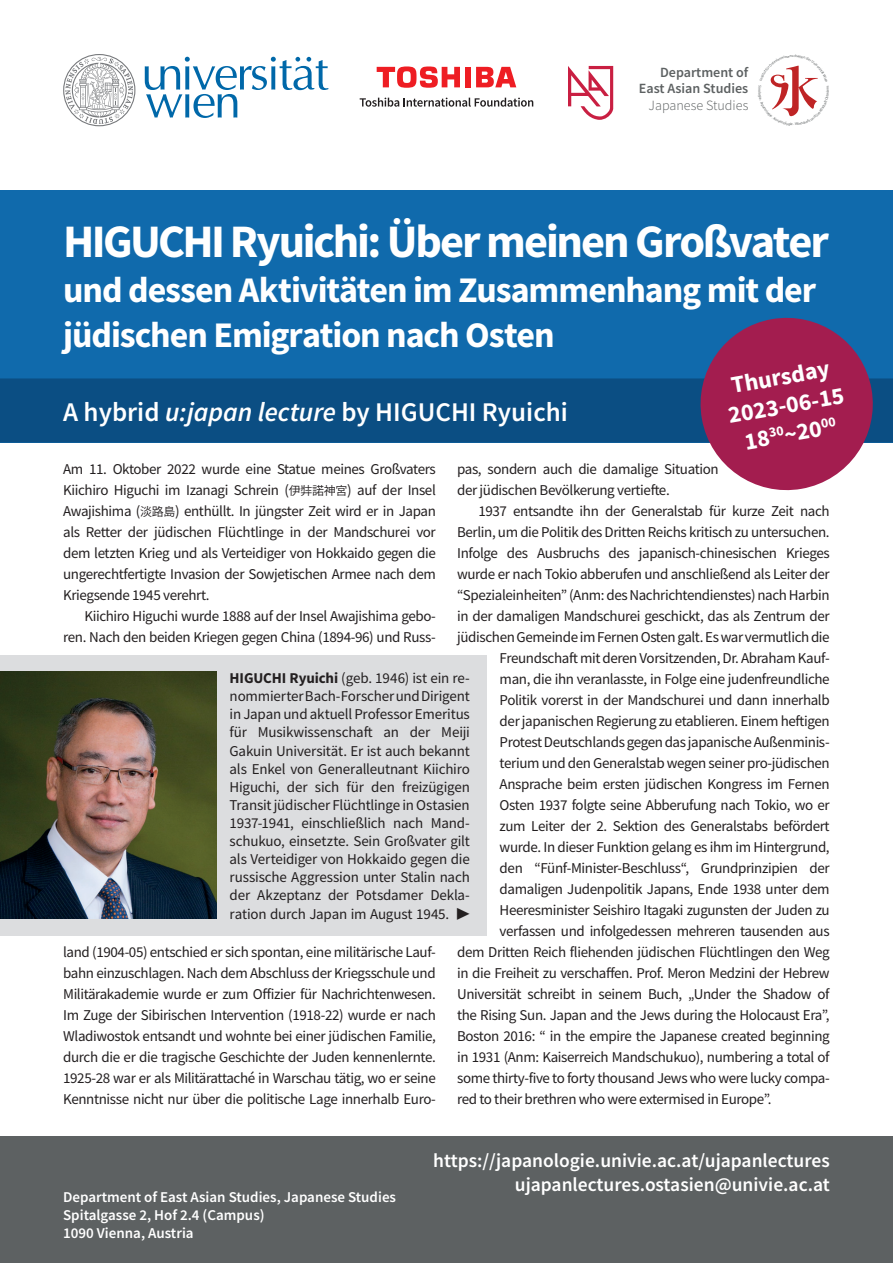
<style>
.page{position:relative;width:893px;height:1263px;background:#fff}
.page>*{position:absolute;margin:0;border:0;box-sizing:border-box;transform-origin:0 0}
.t1{font:700 46.5px "Source Sans Pro";letter-spacing:-.05em;color:#fff}
.t2{font:700 36px/45px "Source Sans Pro";letter-spacing:-.03em;color:#fff}
.t3{font:600 27px "Source Sans Pro";color:#fff}
.t4{font:700 24px/28.8px "Source Sans Pro";color:#fff;text-align:center}
.t5{font:600 19.5px/23.4px "Source Sans Pro";color:#fff;text-align:right}
.t6{font:15px/21px "Source Sans Pro";letter-spacing:-.025em;color:#231f20;text-align:justify}
.t7{font:600 15px/18px "Source Sans Pro";color:#fff}
.t8{font:600 14.1px "Source Sans Pro";color:#5d6162}
.t9{font:300 14.1px "Source Sans Pro";color:#5d6162}
.s1{font-style:italic}
.s2{font-family:"Noto Sans CJ Kjp";font-weight:600;font-size:12px}
.s3{font-weight:700}
</style>
<div class="page">
<div style="left:0;top:190px;width:893px;height:252px;background:#106aac"></div>
<div style="left:0;top:1137px;width:893px;height:126px;background:#5d6162"></div>
<div style="left:0;top:379px;width:893px;height:63px;background:#0b4e83"></div>
<svg style="left:63px;top:54px;width:72px;height:72px"></svg>
<svg style="left:145px;top:57px;width:183px;height:61px"></svg>
<svg style="left:568px;top:66px;width:45px;height:54px"></svg>
<div style="left:465px;top:67px;width:6px;height:20px;background:#ee1d23"></div>
<svg style="left:476px;top:67px;width:40px;height:20px"></svg>
<svg style="left:377px;top:66px;width:83px;height:22px"></svg>
<svg style="left:360px;top:98px;width:173px;height:9px"></svg>
<svg style="left:694px;top:317px;width:186px;height:174px"></svg>
<div style="left:0;top:655px;width:487px;height:280px;background:#dcdddf"></div>
<img style="left:0;top:672px;width:216px;height:246px">
<svg style="left:770px;top:65px;width:48px;height:52px"></svg>
<p class="t8" style="left:660px;top:66px;width:90px">Department of</p>
<p class="t8" style="left:639px;top:83px;width:111px">East Asian Studies</p>
<p class="t9" style="left:649px;top:96px;width:101px">Japanese Studies</p>
<h1 class="t1" style="left:63px;top:210px;width:767px">HIGUCHI Ryuichi: Über meinen Großvater</h1>
<h2 class="t2" style="left:63px;top:267px;width:755px">und dessen Aktivitäten im Zusammenhang mit der jüdischen Emigration nach Osten</h2>
<h3 class="t3" style="left:63px;top:401px;width:506px">A hybrid <span class="s1">u:japan lecture</span> by HIGUCHI Ryuichi</h3>
<h3 class="t4" style="left:721px;top:372px;width:119px;rotate:-10deg">Thursday<br>2023-06-15<br>18<sup>30</sup>~20<sup>00</sup></h3>
<p class="t6" style="left:63px;top:458px;width:374px">Am 11. Oktober 2022 wurde eine Statue meines Großvaters Kiichiro Higuchi im Izanagi Schrein (<span class="s2">伊弉諾神宮</span>) auf der Insel Awajishima (<span class="s2">淡路島</span>) enthüllt. In jüngster Zeit wird er in Japan als Retter der jüdischen Flüchtlinge in der Mandschurei vor dem letzten Krieg und als Verteidiger von Hokkaido gegen die ungerechtfertigte Invasion der Sowjetischen Armee nach dem Kriegsende 1945 verehrt.</p>
<p class="t6" style="left:63px;top:605px;width:374px;text-align:right">Kiichiro Higuchi wurde 1888 auf der Insel Awajishima gebo&shy;ren. Nach den beiden Kriegen gegen China (1894-96) und Russ-</p>
<p class="t6" style="left:457px;top:458px;width:263px">pas, sondern auch die damalige Situation der jüdischen Bevölkerung vertiefte.</p>
<p class="t6" style="left:478px;top:500px;width:353px">1937 entsandte ihn der Generalstab für kurze Zeit nach</p>
<p class="t6" style="left:457px;top:521px;width:374px">Berlin, um die Politik des Dritten Reichs kritisch zu untersuchen.</p>
<p class="t6" style="left:457px;top:542px;width:374px">Infolge des Ausbruchs des japanisch-chinesischen Krieges</p>
<p class="t6" style="left:457px;top:563px;width:374px">wurde er nach Tokio abberufen und anschließend als Leiter der</p>
<p class="t6" style="left:457px;top:584px;width:374px">“Spezialeinheiten” (Anm: des Nachrichtendienstes) nach Harbin</p>
<p class="t6" style="left:457px;top:605px;width:374px">in der damaligen Mandschurei geschickt, das als Zentrum der</p>
<p class="t6" style="left:457px;top:626px;width:374px">jüdischen Gemeinde im Fernen Osten galt. Es war vermutlich die</p>
<p class="t6" style="left:500px;top:647px;width:332px">Freundschaft mit deren Vorsitzenden, Dr. Abraham Kauf-</p>
<p class="t6" style="left:500px;top:668px;width:332px">man, die ihn veranlasste, in Folge eine judenfreundliche</p>
<p class="t6" style="left:500px;top:689px;width:332px">Politik vorerst in der Mandschurei und dann innerhalb</p>
<p class="t6" style="left:500px;top:710px;width:332px">der japanischen Regierung zu etablieren. Einem heftigen</p>
<p class="t6" style="left:500px;top:731px;width:332px">Protest Deutschlands gegen das japanische Außenminis-</p>
<p class="t6" style="left:500px;top:752px;width:332px">terium und den Generalstab wegen seiner pro-jüdischen</p>
<p class="t6" style="left:500px;top:773px;width:332px">Ansprache beim ersten jüdischen Kongress im Fernen</p>
<p class="t6" style="left:500px;top:794px;width:332px">Osten 1937 folgte seine Abberufung nach Tokio, wo er</p>
<p class="t6" style="left:500px;top:815px;width:332px">zum Leiter der 2. Sektion des Generalstabs befördert</p>
<p class="t6" style="left:500px;top:836px;width:332px">wurde. In dieser Funktion gelang es ihm im Hintergrund,</p>
<p class="t6" style="left:500px;top:857px;width:332px">den “Fünf-Minister-Beschluss“, Grundprinzipien der</p>
<p class="t6" style="left:500px;top:878px;width:332px">damaligen Judenpolitik Japans, Ende 1938 unter dem</p>
<p class="t6" style="left:500px;top:899px;width:332px">Heeresminister Seishiro Itagaki zugunsten der Juden zu</p>
<p class="t6" style="left:500px;top:920px;width:332px">verfassen und infolgedessen mehreren tausenden aus</p>
<p class="t6" style="left:457px;top:941px;width:374px">dem Dritten Reich fliehenden jüdischen Flüchtlingen den Weg</p>
<p class="t6" style="left:457px;top:962px;width:374px">in die Freiheit zu verschaffen. Prof. Meron Medzini der Hebrew</p>
<p class="t6" style="left:457px;top:983px;width:374px">Universität schreibt in seinem Buch, „Under the Shadow of</p>
<p class="t6" style="left:457px;top:1004px;width:374px">the Rising Sun. Japan and the Jews during the Holocaust Era”,</p>
<p class="t6" style="left:457px;top:1025px;width:374px">Boston 2016: “ in the empire the Japanese created beginning</p>
<p class="t6" style="left:457px;top:1046px;width:374px">in 1931 (Anm: Kaiserreich Mandschukuo), numbering a total of</p>
<p class="t6" style="left:457px;top:1067px;width:374px">some thirty-five to forty thousand Jews who were lucky compa-</p>
<p class="t6" style="left:457px;top:1088px;width:316px">red to their brethren who were extermised in Europe”.</p>
<p class="t6" style="left:230px;top:669px;width:242px;line-height:18.1px"><span class="s3">HIGUCHI Ryuichi</span> (geb. 1946) ist ein re&shy;nommierter Bach-Forscher und Dirigent in Japan und aktuell Professor Emeritus für Musikwissenschaft an der Meiji Gakuin Universität. Er ist auch bekannt als Enkel von Generalleutnant Kiichiro Higuchi, der sich für den freizügigen Transit jüdischer Flüchtlinge in Ostasien 1937-1941, einschließlich nach Mand&shy;schukuo, einsetzte. Sein Großvater gilt als Verteidiger von Hokkaido gegen die russische Aggression unter Stalin nach der Akzeptanz der Potsdamer Dekla&shy;ration durch Japan im August 1945. ▶</p>
<p class="t6" style="left:63px;top:941px;width:374px">land (1904-05) entschied er sich spontan, eine militärische Lauf&shy;bahn einzuschlagen. Nach dem Abschluss der Kriegsschule und Militärakademie wurde er zum Offizier für Nachrichtenwesen.<br>Im Zuge der Sibirischen Intervention (1918-22) wurde er nach Wladiwostok entsandt und wohnte bei einer jüdischen Familie, durch die er die tragische Geschichte der Juden kennenlernte.<br>1925-28 war er als Militärattaché in Warschau tätig, wo er seine Kenntnisse nicht nur über die politische Lage innerhalb Euro-</p>
<p class="t7" style="left:63px;top:1189px;width:334px">Department of East Asian Studies, Japanese Studies<br>Spitalgasse 2, Hof 2.4 (Campus)<br>1090 Vienna, Austria</p>
<h3 class="t5" style="left:433px;top:1150px;width:398px">https://japanologie.univie.ac.at/ujapanlectures ujapanlectures.ostasien@univie.ac.at</h3>
</div>
